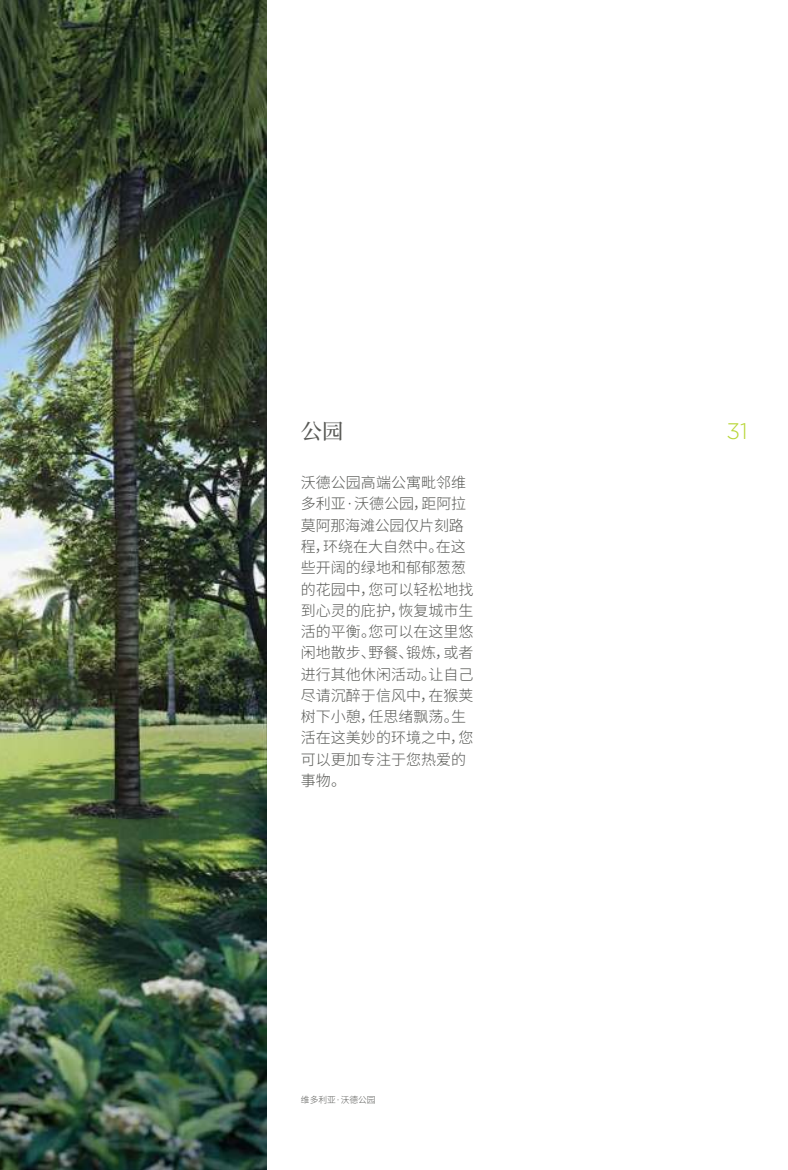
<style>
.page{position:relative;width:788px;height:1170px;background:#fff}
.page>*{position:absolute;margin:0;border:0;box-sizing:border-box;transform-origin:0 0}
.t1{font:300 22.5px "Gotham";color:#b8d637}
.t2{font:500 21.25px "Noto Serif CJ Ksc";color:#585955}
.t3{font:300 15px/21.2px "Noto Sans CJ Ksc";color:#585955}
.t4{font:300 8.75px "Noto Sans CJ Ksc";color:#585955}
</style>
<div class="page">
<img style="left:0;top:0;width:266px;height:1170px">
<h2 class="t2" style="left:301px;top:419px;width:44px">公园</h2>
<p class="t3" style="left:301px;top:472px;width:174px">沃德公园高端公寓毗邻维多利亚·沃德公园，距阿拉莫阿那海滩公园仅片刻路程，环绕在大自然中。在这些开阔的绿地和郁郁葱葱的花园中，您可以轻松地找到心灵的庇护，恢复城市生活的平衡。您可以在这里悠闲地散步、野餐、锻炼，或者进行其他休闲活动。让自己尽请沉醉于信风中，在猴荚树下小憩，任思绪飘荡。生活在这美妙的环境之中，您可以更加专注于您热爱的事物。</p>
<p class="t4" style="left:301px;top:1095px;width:76px">维多利亚·沃德公园</p>
<h1 class="t1" style="left:726px;top:418px;width:23px">31</h1>
</div>
